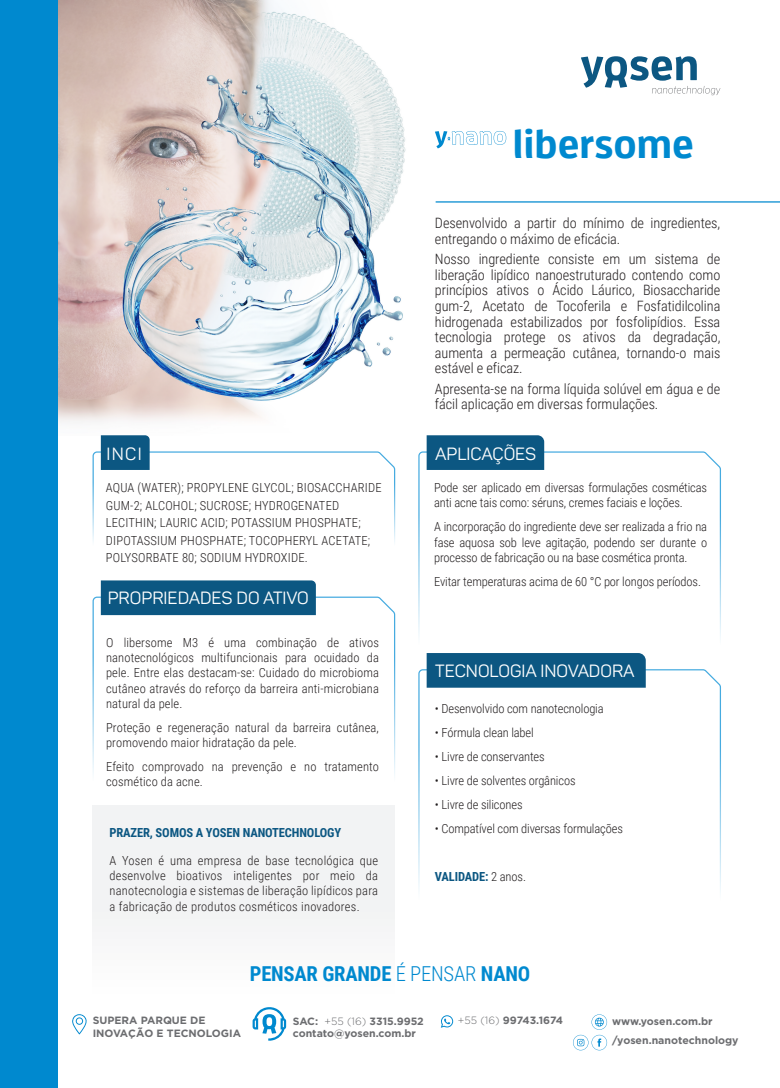
<style>
.page{position:relative;width:780px;height:1088px;background:#fff}
.page>*{position:absolute;margin:0;border:0;box-sizing:border-box;transform-origin:0 0}
.t1{font:700 40px "Enzo Web W03";color:#0089cf}
.t2{font:700 20.62px "Roboto Condensed";letter-spacing:-.01em;color:#0089cf}
.t3{font:17.5px "Panton";color:#fff}
.t4{font:300 14.25px/15.5px "Roboto Condensed";letter-spacing:-.005em;color:#231f20}
.t5{font:300 12.5px/15.2px "Roboto Condensed";color:#231f20}
.t6{font:700 12.5px "Roboto Condensed";letter-spacing:-.01em;color:#0c5782}
.t7{font:700 10.5px/12.6px "Gotham";color:#6c6d70}
.s1{font-weight:300;color:#231f20}
.s2{font-weight:300}
</style>
<div class="page">
<div style="left:93px;top:806px;width:301px;height:211px;background:linear-gradient(to right,#f6f6f7,#f6f6f7)"></div>
<img style="left:58px;top:0;width:348px;height:422px">
<svg style="left:418px;top:668px;width:303px;height:225px"></svg>
<div style="left:426px;top:653px;width:219px;height:35px;background:#0c5782"></div>
<svg style="left:418px;top:451px;width:303px;height:188px"></svg>
<div style="left:426px;top:435px;width:118px;height:35px;background:#0c5782"></div>
<svg style="left:92px;top:596px;width:304px;height:180px"></svg>
<div style="left:101px;top:580px;width:215px;height:35px;background:#0c5782"></div>
<svg style="left:92px;top:435px;width:304px;height:108px"></svg>
<div style="left:0;top:0;width:58px;height:1088px;background:#0089cf"></div>
<svg style="left:435px;top:131px;width:71px;height:17px"></svg>
<hr style="left:435px;top:201px;width:345px;height:2px;background:#0089cf">
<svg style="left:252px;top:1006px;width:34px;height:35px"></svg>
<svg style="left:72px;top:1014px;width:15px;height:20px"></svg>
<svg style="left:573px;top:1014px;width:34px;height:36px"></svg>
<svg style="left:441px;top:1015px;width:12px;height:13px"></svg>
<svg style="left:581px;top:56px;width:139px;height:39px"></svg>
<h1 class="t1" style="left:512px;top:119px;width:183px">libersome</h1>
<h3 class="t3" style="left:106px;top:443px;width:37px">INCI</h3>
<p class="t5" style="left:106px;top:478px;width:277px;line-height:17.5px">AQUA (WATER); PROPYLENE GLYCOL; BIOSACCHARIDE GUM-2; ALCOHOL; SUCROSE; HYDROGENATED LECITHIN; LAURIC ACID; POTASSIUM PHOSPHATE; DIPOTASSIUM PHOSPHATE; TOCOPHERYL ACETATE; POLYSORBATE 80; SODIUM HYDROXIDE.</p>
<h3 class="t3" style="left:108px;top:587px;width:202px">PROPRIEDADES DO ATIVO</h3>
<p class="t5" style="left:106px;top:634px;width:274px;text-align:justify">O libersome M3 é uma combinação de ativos nanotecnológicos multifuncionais para ocuidado da pele. Entre elas destacam-se: Cuidado do microbioma cutâneo através do reforço da barreira anti-microbiana natural da pele.</p>
<p class="t5" style="left:106px;top:719px;width:274px">Proteção e regeneração natural da barreira cutânea, promovendo maior hidratação da pele.</p>
<p class="t5" style="left:106px;top:758px;width:274px">Efeito comprovado na prevenção e no tratamento cosmético da acne.</p>
<p class="t6" style="left:109px;top:823px;width:233px">PRAZER, SOMOS A YOSEN NANOTECHNOLOGY</p>
<p class="t5" style="left:109px;top:852px;width:270px;text-align:justify">A Yosen é uma empresa de base tecnológica que desenvolve bioativos inteligentes por meio da nanotecnologia e sistemas de liberação lipídicos para a fabricação de produtos cosméticos inovadores.</p>
<p class="t4" style="left:435px;top:215px;width:287px">Desenvolvido a partir do mínimo de ingredientes, entregando o máximo de eficácia.</p>
<p class="t4" style="left:435px;top:251px;width:287px;text-align:justify">Nosso ingrediente consiste em um sistema de liberação lipídico nanoestruturado contendo como princípios ativos o Ácido Láurico, Biosaccharide gum-2, Acetato de Tocoferila e Fosfatidilcolina hidrogenada estabilizados por fosfolipídios. Essa tecnologia protege os ativos da degradação, aumenta a permeação cutânea, tornando-o mais estável e eficaz.</p>
<p class="t4" style="left:435px;top:380px;width:287px">Apresenta-se na forma líquida solúvel em água e de fácil aplicação em diversas formulações.</p>
<h3 class="t3" style="left:435px;top:443px;width:102px">APLICAÇÕES</h3>
<p class="t5" style="left:434px;top:479px;width:274px">Pode ser aplicado em diversas formulações cosméticas anti acne tais como: séruns, cremes faciais e loções.</p>
<p class="t5" style="left:434px;top:519px;width:274px;text-align:justify">A incorporação do ingrediente deve ser realizada a frio na fase aquosa sob leve agitação, podendo ser durante o processo de fabricação ou na base cosmética pronta.</p>
<p class="t5" style="left:434px;top:573px;width:268px">Evitar temperaturas acima de 60 °C por longos períodos.</p>
<h3 class="t3" style="left:435px;top:660px;width:201px">TECNOLOGIA INOVADORA</h3>
<p class="t5" style="left:435px;top:700px;width:170px">• Desenvolvido com nanotecnologia</p>
<p class="t5" style="left:435px;top:724px;width:100px">• Fórmula clean label</p>
<p class="t5" style="left:435px;top:748px;width:111px">• Livre de conservantes</p>
<p class="t5" style="left:435px;top:772px;width:142px">• Livre de solventes orgânicos</p>
<p class="t5" style="left:435px;top:796px;width:89px">• Livre de silicones</p>
<p class="t5" style="left:435px;top:820px;width:189px">• Compatível com diversas formulações</p>
<p class="t6" style="left:435px;top:867px;width:92px">VALIDADE: <span class="s1">2 anos.</span></p>
<h2 class="t2" style="left:250px;top:959px;width:282px">PENSAR GRANDE <span class="s2">É PENSAR</span> NANO</h2>
<p class="t7" style="left:93px;top:1014px;width:150px">SUPERA PARQUE DE<br>INOVAÇÃO E TECNOLOGIA</p>
<p class="t7" style="left:458px;top:1014px;width:106px"><span class="s2">+55 (16)</span> 99743.1674</p>
<p class="t7" style="left:293px;top:1014px;width:132px">SAC: <span class="s2">+55 (16)</span> 3315.9952</p>
<p class="t7" style="left:612px;top:1015px;width:102px">www.yosen.com.br</p>
<p class="t7" style="left:293px;top:1027px;width:125px">contato@yosen.com.br</p>
<p class="t7" style="left:612px;top:1034px;width:128px">/yosen.nanotechnology</p>
</div>
